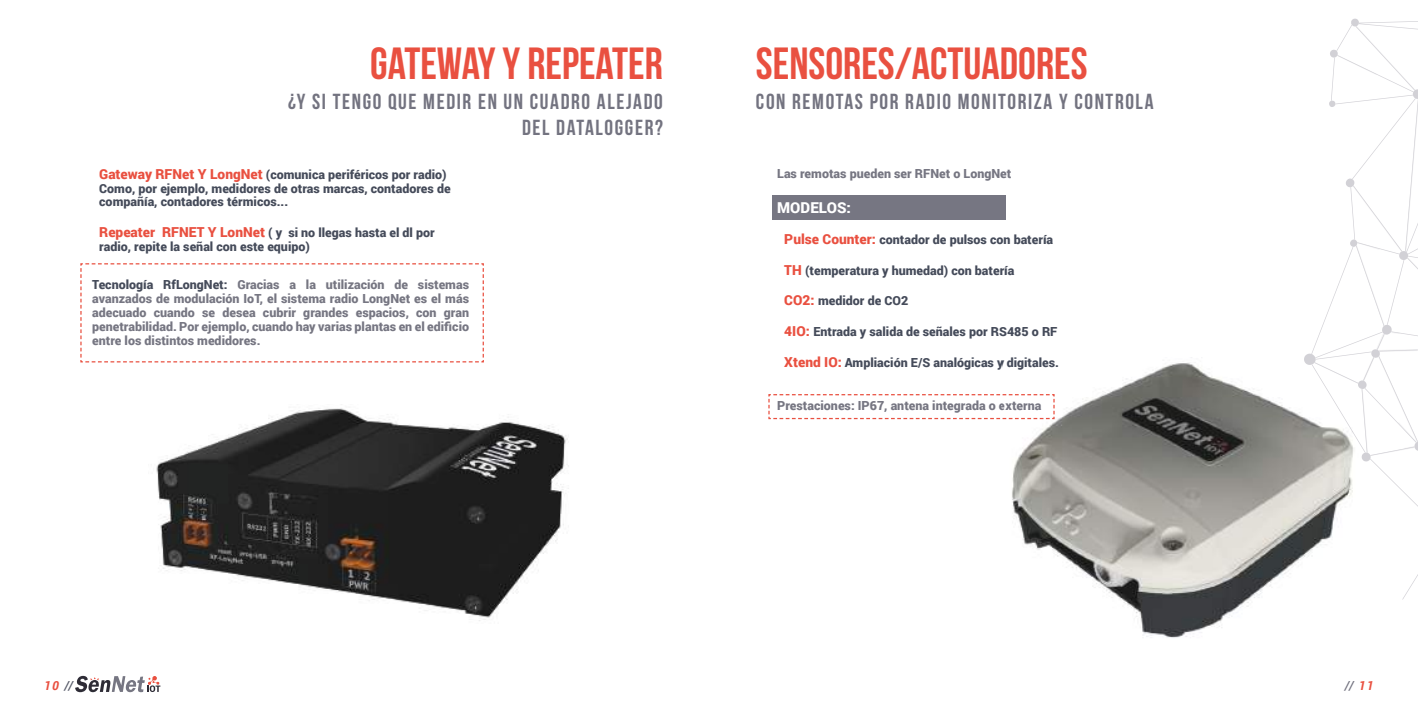
<style>
.page{position:relative;width:1418px;height:709px;background:#fff}
.page>*{position:absolute;margin:0;border:0;box-sizing:border-box;transform-origin:0 0}
.t1{font:45px "Bebas Neue";color:#e95040}
.t2{font:21.75px/26.1px "Bebas Neue";letter-spacing:.075em;color:#737380;text-align:right}
.t3{font:900 15px "Roboto";color:#fff}
.t4{font:900 12.5px/13.8px "Roboto";color:#454b5a}
.t5{font:900 12.5px/13.8px "Roboto";color:#767682;text-align:justify}
.t6{font:italic 700 12.5px "Roboto";color:#e95040}
.t7{font:italic 700 12.5px "Roboto";color:#737380}
.s1{font-size:13.75px;color:#e95040}
.s2{color:#454b5a}
.s3{color:#575b69}
.s4{color:#e95040}
</style>
<div class="page">
<div style="left:772px;top:195px;width:234px;height:25px;background:#767682"></div>
<svg style="left:1402px;top:576px;width:15px;height:23px"></svg>
<svg style="left:1304px;top:18px;width:113px;height:488px"></svg>
<svg style="left:768px;top:394px;width:233px;height:26px"></svg>
<svg style="left:80px;top:263px;width:404px;height:100px"></svg>
<img style="left:156px;top:408px;width:413px;height:213px">
<img style="left:1002px;top:357px;width:356px;height:281px">
<svg style="left:75px;top:676px;width:85px;height:16px"></svg>
<h1 class="t1" style="left:370px;top:39px;width:294px">GATEWAY Y REPEATER</h1>
<h2 class="t2" style="left:288px;top:88px;width:376px">¿Y SI TENGO QUE MEDIR EN UN CUADRO ALEJADO<br>DEL DATALOGGER?</h2>
<p class="t4" style="left:99px;top:167px;width:353px"><span class="s1">Gateway RFNet Y LongNet</span> (comunica periféricos por radio)<br>Como, por ejemplo, medidores de otras marcas, contadores de compañía, contadores térmicos...</p>
<p class="t4" style="left:99px;top:225px;width:337px"><span class="s1">Repeater RFNET Y LonNet</span> ( y si no llegas hasta el dl por radio, repite la señal con este equipo)</p>
<p class="t5" style="left:92px;top:278px;width:378px"><span class="s2">Tecnología RfLongNet:</span> Gracias a la utilización de sistemas avanzados de modulación IoT, el sistema radio LongNet es el más adecuado cuando se desea cubrir grandes espacios, con gran penetrabilidad. Por ejemplo, cuando hay varias plantas en el edificio entre los distintos medidores.</p>
<h1 class="t1" style="left:756px;top:39px;width:333px">SENSORES/ACTUADORES</h1>
<h2 class="t2" style="left:756px;top:88px;width:399px">CON REMOTAS POR RADIO MONITORIZA Y CONTROLA</h2>
<p class="t5" style="left:777px;top:166px;width:236px">Las remotas pueden ser RFNet o LongNet</p>
<p class="t3" style="left:777px;top:197px;width:75px">MODELOS:</p>
<p class="t4" style="left:784px;top:232px;width:270px"><span class="s1">Pulse Counter:</span> contador de pulsos con batería</p>
<p class="t4" style="left:784px;top:263px;width:232px"><span class="s1">TH</span> (temperatura y humedad) con batería</p>
<p class="t4" style="left:784px;top:293px;width:125px"><span class="s1">CO2:</span> medidor de CO2</p>
<p class="t4" style="left:784px;top:324px;width:275px"><span class="s1">4IO:</span> Entrada y salida de señales por RS485 o RF</p>
<p class="t4" style="left:784px;top:355px;width:276px"><span class="s1">Xtend IO:</span> Ampliación E/S analógicas y digitales.</p>
<p class="t5" style="left:777px;top:398px;width:266px">Prestaciones: IP67, antena integrada o externa</p>
<p class="t6" style="left:44px;top:677px;width:30px">10 <span class="s3">//</span></p>
<p class="t7" style="left:1344px;top:677px;width:30px">// <span class="s4">11</span></p>
</div>
